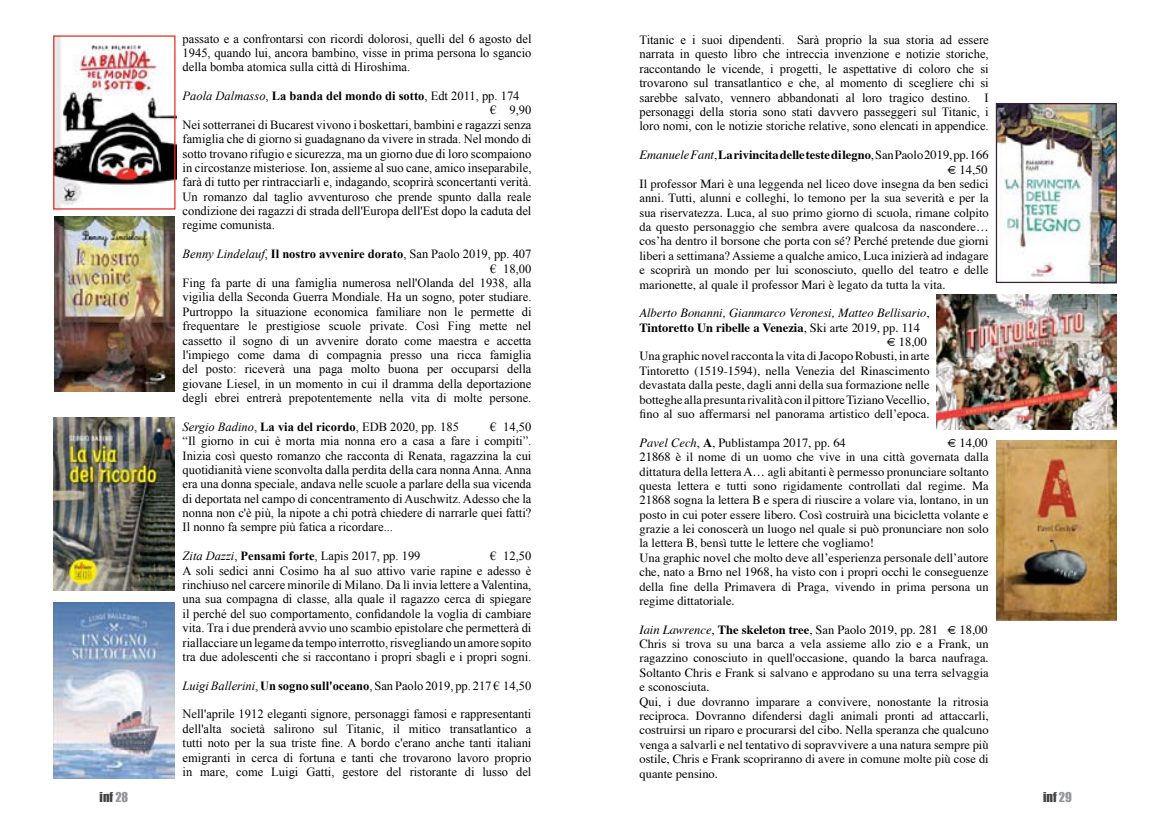
<style>
.page{position:relative;width:1170px;height:833px;background:#fff}
.page>*{position:absolute;margin:0;border:0;box-sizing:border-box;transform-origin:0 0}
.t1{font:12.5px/14.4px "Times New Roman";color:#000;text-align:justify}
.t2{font:12.5px/14.4px "Times";color:#000}
.t3{font:700 12.5px "Times";color:#000}
.t4{font:700 12.5px "Times New Roman";color:#000}
.t5{font:italic 12.5px "Times";color:#000}
.t6{font:12.5px "Impact";color:#424242}
.s1{font-weight:400;font-style:italic}
.s2{font-weight:400}
.s3{font-style:italic}
.s4{font-weight:700}
.s5{font-style:normal}
.s6{color:#939598}
</style>
<div class="page">
<img style="left:936px;top:294px;width:180px;height:135px">
<img style="left:996px;top:440px;width:120px;height:180px">
<img style="left:997px;top:105px;width:117px;height:176px">
<div style="left:995px;top:103px;width:121px;height:180px;border:1px solid #362336"></div>
<img style="left:53px;top:602px;width:122px;height:176px">
<img style="left:53px;top:417px;width:122px;height:173px">
<img style="left:54px;top:216px;width:121px;height:175px">
<img style="left:53px;top:35px;width:123px;height:175px">
<div style="left:53px;top:35px;width:122px;height:174px;border:1px solid #ea2b21"></div>
<p class="t1" style="left:182px;top:31px;width:350px">passato e a confrontarsi con ricordi dolorosi, quelli del 6 agosto del 1945, quando lui, ancora bambino, visse in prima persona lo sgancio della bomba atomica sulla città di Hiroshima.</p>
<p class="t4" style="left:182px;top:87px;width:338px"><span class="s1">Paola Dalmasso</span><span class="s2">,</span> La banda del mondo di sotto<span class="s2">, Edt 2011, pp. 174</span></p>
<p class="t1" style="left:490px;top:103px;width:43px">€ 9,90</p>
<p class="t1" style="left:182px;top:117px;width:350px">Nei sotterranei di Bucarest vivono i boskettari, bambini e ragazzi senza</p>
<p class="t1" style="left:182px;top:132px;width:350px">famiglia che di giorno si guadagnano da vivere in strada. Nel mondo di</p>
<p class="t1" style="left:182px;top:146px;width:350px">sotto trovano rifugio e sicurezza, ma un giorno due di loro scompaiono</p>
<p class="t1" style="left:182px;top:160px;width:350px">in circostanze misteriose. Ion, assieme al suo cane, amico inseparabile,</p>
<p class="t1" style="left:182px;top:175px;width:350px">farà di tutto per rintracciarli e, indagando, scoprirà sconcertanti verità.</p>
<p class="t1" style="left:182px;top:189px;width:350px">Un romanzo dal taglio avventuroso che prende spunto dalla reale</p>
<p class="t1" style="left:182px;top:203px;width:350px">condizione dei ragazzi di strada dell'Europa dell'Est dopo la caduta del</p>
<p class="t1" style="left:182px;top:218px;width:94px">regime comunista.</p>
<p class="t1" style="left:182px;top:247px;width:350px;text-align:right"><span class="s3">Benny Lindelauf</span>, <span class="s4">Il nostro avvenire dorato</span>, San Paolo 2019, pp. 407 € 18,00<br>Fing fa parte di una famiglia numerosa nell'Olanda del 1938, alla vigilia della Seconda Guerra Mondiale. Ha un sogno, poter studiare.<br>Purtroppo la situazione economica familiare non le permette di frequentare le prestigiose scuole private. Così Fing mette nel cassetto il sogno di un avvenire dorato come maestra e accetta l'impiego come dama di compagnia presso una ricca famiglia del posto: riceverà una paga molto buona per occuparsi della giovane Liesel, in un momento in cui il dramma della deportazione degli ebrei entrerà prepotentemente nella vita di molte persone.</p>
<p class="t1" style="left:182px;top:419px;width:278px"><span class="s3">Sergio Badino</span>, <span class="s4">La via del ricordo</span>, EDB 2020, pp. 185</p>
<p class="t1" style="left:182px;top:419px;width:350px;text-indent:307px">€ 14,50 “Il giorno in cui è morta mia nonna ero a casa a fare i compiti”.<br>Inizia così questo romanzo che racconta di Renata, ragazzina la cui quotidianità viene sconvolta dalla perdita della cara nonna Anna. Anna era una donna speciale, andava nelle scuole a parlare della sua vicenda di deportata nel campo di concentramento di Auschwitz. Adesso che la nonna non c'è più, la nipote a chi potrà chiedere di narrarle quei fatti?<br>Il nonno fa sempre più fatica a ricordare...</p>
<p class="t1" style="left:182px;top:548px;width:239px"><span class="s3">Zita Dazzi</span>, <span class="s4">Pensami forte</span>, Lapis 2017, pp. 199</p>
<p class="t1" style="left:182px;top:548px;width:350px;text-indent:307px">€ 12,50<br>A soli sedici anni Cosimo ha al suo attivo varie rapine e adesso è rinchiuso nel carcere minorile di Milano. Da lì invia lettere a Valentina, una sua compagna di classe, alla quale il ragazzo cerca di spiegare il perché del suo comportamento, confidandole la voglia di cambiare vita. Tra i due prenderà avvio uno scambio epistolare che permetterà di riallacciare un legame da tempo interrotto, risvegliando un amore sopito tra due adolescenti che si raccontano i propri sbagli e i propri sogni.</p>
<p class="t1" style="left:182px;top:678px;width:350px"><span class="s3">Luigi Ballerini</span>, <span class="s4">Un sogno sull'oceano</span>, San Paolo 2019, pp. 217 € 14,50</p>
<p class="t1" style="left:182px;top:707px;width:350px">Nell'aprile 1912 eleganti signore, personaggi famosi e rappresentanti dell'alta società salirono sul Titanic, il mitico transatlantico a tutti noto per la sua triste fine. A bordo c'erano anche tanti italiani emigranti in cerca di fortuna e tanti che trovarono lavoro proprio in mare, come Luigi Gatti, gestore del ristorante di lusso del</p>
<p class="t1" style="left:639px;top:33px;width:351px">Titanic e i suoi dipendenti. Sarà proprio la sua storia ad essere narrata in questo libro che intreccia invenzione e notizie storiche, raccontando le vicende, i progetti, le aspettative di coloro che si trovarono sul transatlantico e che, al momento di scegliere chi si sarebbe salvato, vennero abbandonati al loro tragico destino. I personaggi della storia sono stati davvero passeggeri sul Titanic, i loro nomi, con le notizie storiche relative, sono elencati in appendice.</p>
<p class="t3" style="left:639px;top:143px;width:351px"><span class="s1">Emanuele Fant</span><span class="s2">,</span> La rivincita delle teste di legno<span class="s2">, San Paolo 2019, pp. 166</span></p>
<p class="t2" style="left:947px;top:161px;width:42px">€ 14,50</p>
<p class="t2" style="left:639px;top:175px;width:351px">Il professor Mari è una leggenda nel liceo dove insegna da ben sedici</p>
<p class="t2" style="left:639px;top:190px;width:351px">anni. Tutti, alunni e colleghi, lo temono per la sua severità e per la</p>
<p class="t2" style="left:639px;top:204px;width:351px">sua riservatezza. Luca, al suo primo giorno di scuola, rimane colpito</p>
<p class="t2" style="left:639px;top:219px;width:351px">da questo personaggio che sembra avere qualcosa da nascondere…</p>
<p class="t2" style="left:639px;top:233px;width:350px">cos’ha dentro il borsone che porta con sé? Perché pretende due giorni</p>
<p class="t2" style="left:639px;top:247px;width:351px">liberi a settimana? Assieme a qualche amico, Luca inizierà ad indagare</p>
<p class="t2" style="left:639px;top:262px;width:351px">e scoprirà un mondo per lui sconosciuto, quello del teatro e delle</p>
<p class="t2" style="left:639px;top:276px;width:307px">marionette, al quale il professor Mari è legato da tutta la vita.</p>
<p class="t5" style="left:639px;top:302px;width:291px">Alberto Bonanni, Gianmarco Veronesi, Matteo Bellisario<span class="s5">,</span></p>
<p class="t3" style="left:639px;top:315px;width:282px">Tintoretto Un ribelle a Venezia<span class="s2">, Ski arte 2019, pp. 114</span></p>
<p class="t2" style="left:886px;top:334px;width:42px">€ 18,00</p>
<p class="t2" style="left:639px;top:348px;width:291px">Una graphic novel racconta la vita di Jacopo Robusti, in arte</p>
<p class="t2" style="left:639px;top:362px;width:291px">Tintoretto (1519-1594), nella Venezia del Rinascimento</p>
<p class="t2" style="left:639px;top:377px;width:291px">devastata dalla peste, dagli anni della sua formazione nelle</p>
<p class="t2" style="left:639px;top:391px;width:291px">botteghe alla presunta rivalità con il pittore Tiziano Vecellio,</p>
<p class="t2" style="left:639px;top:405px;width:291px">fino al suo affermarsi nel panorama artistico dell’epoca.</p>
<p class="t2" style="left:639px;top:434px;width:208px"><span class="s3">Pavel Cech</span>, <span class="s4">A</span>, Publistampa 2017, pp. 64</p>
<p class="t2" style="left:639px;top:434px;width:351px;text-indent:308px">€ 14,00<br>21868 è il nome di un uomo che vive in una città governata dalla dittatura della lettera A… agli abitanti è permesso pronunciare soltanto questa lettera e tutti sono rigidamente controllati dal regime. Ma 21868 sogna la lettera B e spera di riuscire a volare via, lontano, in un posto in cui poter essere libero. Così costruirà una bicicletta volante e grazie a lei conoscerà un luogo nel quale si può pronunciare non solo la lettera B, bensì tutte le lettere che vogliamo!<br>Una graphic novel che molto deve all’esperienza personale dell’autore che, nato a Brno nel 1968, ha visto con i propri occhi le conseguenze della fine della Primavera di Praga, vivendo in prima persona un regime dittatoriale.</p>
<p class="t2" style="left:639px;top:621px;width:351px"><span class="s3">Iain Lawrence</span>, <span class="s4">The skeleton tree</span>, San Paolo 2019, pp. 281 € 18,00<br>Chris si trova su una barca a vela assieme allo zio e a Frank, un ragazzino conosciuto in quell'occasione, quando la barca naufraga.<br>Soltanto Chris e Frank si salvano e approdano su una terra selvaggia e sconosciuta.<br>Qui, i due dovranno imparare a convivere, nonostante la ritrosia reciproca. Dovranno difendersi dagli animali pronti ad attaccarli, costruirsi un riparo e procurarsi del cibo. Nella speranza che qualcuno venga a salvarli e nel tentativo di sopravvivere a una natura sempre più ostile, Chris e Frank scopriranno di avere in comune molte più cose di quante pensino.</p>
<p class="t6" style="left:100px;top:787px;width:30px">inf <span class="s6">28</span></p>
<p class="t6" style="left:1043px;top:787px;width:30px">inf <span class="s6">29</span></p>
</div>
